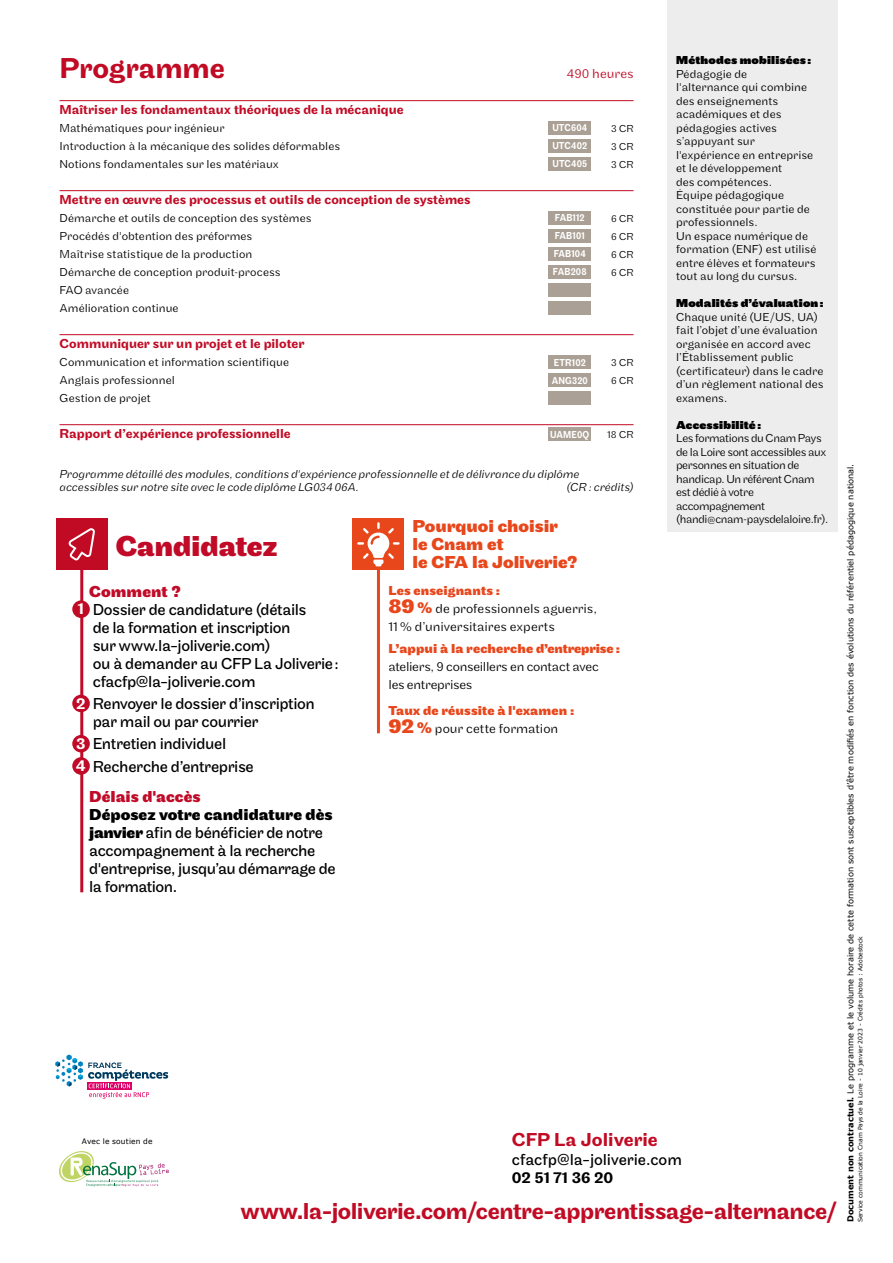
<style>
.page{position:relative;width:893px;height:1263px;background:#fff}
.page>*{position:absolute;margin:0;border:0;box-sizing:border-box;transform-origin:0 0}
.t1{font:700 30px "Maple";letter-spacing:-.01em;color:#c10a27}
.t2{font:500 30px "Maple";letter-spacing:-.005em;color:#c10b25}
.t3{font:500 24px "Maple";letter-spacing:-.02em;color:#c10b25}
.t4{font:500 19.5px "Maple";color:#c10b25}
.t5{font:700 18px/18px "Maple";color:#e8461b}
.t6{font:16.5px/18px "Maple";letter-spacing:-.025em;color:#000}
.t7{font:16.5px "Maple";color:#000}
.t8{font:700 16.5px "Maple";letter-spacing:.005em;color:#c10a27}
.t9{font:500 16.5px "Maple";color:#000}
.t10{font:500 13.5px "Maple";color:#c10b25}
.t11{font:300 13.5px/18px "Maple";letter-spacing:-.01em;color:#000}
.t12{font:700 13.5px/18px "Maple";letter-spacing:.005em;color:#e8461b}
.t13{font:300 13.5px "Maple";letter-spacing:.005em;color:#c10b25}
.t14{font:300 12px/13.5px "Maple";letter-spacing:.005em;color:#000}
.t15{font:300 12px/13.5px "Maple";letter-spacing:-.03em;color:#000}
.t16{font:italic 300 12px/13.5px "Maple";color:#000}
.t17{font:900 12px "Maple";letter-spacing:.015em;color:#000}
.t18{font:500 10.5px "Maple";letter-spacing:.015em;color:#fff;scale:.85 1}
.t19{font:300 10.5px "Maple";letter-spacing:.005em;color:#000}
.t20{font:8.25px "Verdana";color:#000}
.t21{font:7.5px "Verdana";letter-spacing:.02em;color:#000}
.t22{font:6px "Verdana";color:#000}
.s1{font-weight:500;color:#fff}
.s2{font-weight:700}
.s3{font-weight:700;color:#e8461b}
.s4{font-weight:700;font-size:21px;color:#e8461b}
.s5{font-weight:700;font-size:16.5px;color:#e8461b}
.s6{font-size:21px}
.s7{font-size:16.5px}
.s8{font-weight:300;color:#000}
</style>
<div class="page">
<hr style="left:60px;top:100px;width:574px;height:1px;background:#c10b25">
<hr style="left:60px;top:190px;width:574px;height:1px;background:#c10b25">
<hr style="left:60px;top:334px;width:574px;height:1px;background:#c10b25">
<hr style="left:60px;top:424px;width:574px;height:1px;background:#c10b25">
<div style="left:549px;top:121px;width:42px;height:13px;background:#aaa095"></div>
<div style="left:549px;top:139px;width:42px;height:13px;background:#aaa095"></div>
<div style="left:549px;top:157px;width:42px;height:13px;background:#aaa095"></div>
<div style="left:549px;top:211px;width:42px;height:13px;background:#aaa095"></div>
<div style="left:549px;top:229px;width:42px;height:13px;background:#aaa095"></div>
<div style="left:549px;top:247px;width:42px;height:13px;background:#aaa095"></div>
<div style="left:549px;top:265px;width:42px;height:13px;background:#aaa095"></div>
<div style="left:549px;top:283px;width:42px;height:13px;background:#aaa095"></div>
<div style="left:549px;top:301px;width:42px;height:13px;background:#aaa095"></div>
<div style="left:549px;top:355px;width:42px;height:13px;background:#aaa095"></div>
<div style="left:549px;top:373px;width:42px;height:13px;background:#aaa095"></div>
<div style="left:549px;top:391px;width:42px;height:13px;background:#aaa095"></div>
<div style="left:549px;top:427px;width:42px;height:13px;background:#aaa095"></div>
<svg style="left:59px;top:1151px;width:110px;height:35px"></svg>
<svg style="left:55px;top:1054px;width:113px;height:45px"></svg>
<div style="left:56px;top:519px;width:51px;height:51px;background:#c10b25"></div>
<svg style="left:69px;top:528px;width:26px;height:32px"></svg>
<hr style="left:80px;top:562px;width:3px;height:330px;background:#c10a27">
<hr style="left:377px;top:562px;width:3px;height:171px;background:#e8461b">
<div style="left:353px;top:519px;width:51px;height:51px;background:#e8461b"></div>
<svg style="left:357px;top:522px;width:43px;height:44px"></svg>
<div style="left:72px;top:600px;width:18px;height:18px;background:#c10b25;border-radius:50%"></div>
<div style="left:72px;top:695px;width:18px;height:17px;background:#c10a27;border-radius:50%"></div>
<div style="left:72px;top:735px;width:18px;height:17px;background:#c10a27;border-radius:50%"></div>
<div style="left:72px;top:757px;width:18px;height:18px;background:#c10a27;border-radius:50%"></div>
<div style="left:668px;top:0;width:170px;height:532px;background:#ededed"></div>
<h1 class="t2" style="left:60px;top:51px;width:167px">Programme</h1>
<p class="t13" style="left:567px;top:66px;width:68px">490 heures</p>
<p class="t10" style="left:60px;top:102px;width:346px">Maîtriser les fondamentaux théoriques de la mécanique</p>
<p class="t14" style="left:60px;top:121px;width:166px">Mathématiques pour ingénieur</p>
<p class="t18" style="left:552px;top:122px;width:43px">UTC604</p>
<p class="t19" style="left:611px;top:122px;width:24px">3 CR</p>
<p class="t14" style="left:60px;top:139px;width:282px">Introduction à la mécanique des solides déformables</p>
<p class="t18" style="left:552px;top:140px;width:43px">UTC402</p>
<p class="t19" style="left:611px;top:140px;width:24px">3 CR</p>
<p class="t14" style="left:60px;top:157px;width:221px">Notions fondamentales sur les matériaux</p>
<p class="t18" style="left:552px;top:158px;width:43px">UTC405</p>
<p class="t19" style="left:611px;top:158px;width:24px">3 CR</p>
<p class="t10" style="left:60px;top:192px;width:413px">Mettre en œuvre des processus et outils de conception de systèmes</p>
<p class="t14" style="left:60px;top:211px;width:253px">Démarche et outils de conception des systèmes</p>
<p class="t18" style="left:555px;top:212px;width:36px">FAB112</p>
<p class="t19" style="left:611px;top:212px;width:24px">6 CR</p>
<p class="t14" style="left:60px;top:229px;width:194px">Procédés d'obtention des préformes</p>
<p class="t18" style="left:555px;top:230px;width:37px">FAB101</p>
<p class="t19" style="left:611px;top:230px;width:24px">6 CR</p>
<p class="t14" style="left:60px;top:247px;width:194px">Maîtrise statistique de la production</p>
<p class="t18" style="left:554px;top:248px;width:39px">FAB104</p>
<p class="t19" style="left:611px;top:248px;width:24px">6 CR</p>
<p class="t14" style="left:60px;top:265px;width:223px">Démarche de conception produit-process</p>
<p class="t18" style="left:553px;top:266px;width:41px">FAB208</p>
<p class="t19" style="left:611px;top:266px;width:24px">6 CR</p>
<p class="t14" style="left:60px;top:281px;width:121px;line-height:18px">FAO avancée<br>Amélioration continue</p>
<p class="t10" style="left:60px;top:336px;width:246px">Communiquer sur un projet et le piloter</p>
<p class="t14" style="left:60px;top:355px;width:231px">Communication et information scientifique</p>
<p class="t18" style="left:554px;top:356px;width:39px">ETR102</p>
<p class="t19" style="left:611px;top:356px;width:24px">3 CR</p>
<p class="t14" style="left:60px;top:373px;width:117px">Anglais professionnel</p>
<p class="t18" style="left:552px;top:374px;width:44px">ANG320</p>
<p class="t19" style="left:611px;top:374px;width:24px">6 CR</p>
<p class="t14" style="left:60px;top:391px;width:93px">Gestion de projet</p>
<p class="t10" style="left:60px;top:426px;width:233px">Rapport d’expérience professionnelle</p>
<p class="t18" style="left:550px;top:428px;width:48px">UAME0Q</p>
<p class="t19" style="left:607px;top:428px;width:28px">18 CR</p>
<p class="t16" style="left:60px;top:467px;width:521px">Programme détaillé des modules, conditions d'expérience professionnelle et de délivrance du diplôme accessibles sur notre site avec le code diplôme LG034 06A.</p>
<p class="t16" style="left:567px;top:481px;width:69px">(CR : crédits)</p>
<h1 class="t1" style="left:116px;top:527px;width:163px">Candidatez</h1>
<h3 class="t8" style="left:89px;top:581px;width:93px">Comment ?</h3>
<h3 class="t6" style="left:78px;top:601px;width:230px"><span class="s1">1</span> Dossier de candidature (détails</h3>
<h3 class="t6" style="left:93px;top:619px;width:199px">de la formation et inscription</h3>
<h3 class="t6" style="left:93px;top:637px;width:179px">sur www.la-joliverie.com)</h3>
<h3 class="t6" style="left:93px;top:655px;width:248px">ou à demander au CFP La Joliverie:</h3>
<h3 class="t6" style="left:93px;top:673px;width:164px">cfacfp@la-joliverie.com</h3>
<h3 class="t6" style="left:93px;top:695px;width:224px;text-indent:-17px"><span class="s1">2</span> Renvoyer le dossier d’inscription par mail ou par courrier</h3>
<h3 class="t6" style="left:76px;top:733px;width:179px;line-height:22.2px"><span class="s1">3</span> Entretien individuel<br><span class="s1">4</span> Recherche d’entreprise</h3>
<h3 class="t8" style="left:89px;top:787px;width:113px">Délais d'accès</h3>
<h3 class="t6" style="left:89px;top:806px;width:248px"><span class="s2">Déposez votre candidature dès janvier</span> afin de bénéficier de notre accompagnement à la recherche d'entreprise, jusqu’au démarrage de la formation.</h3>
<h3 class="t5" style="left:412px;top:518px;width:166px">Pourquoi choisir le Cnam et<br>le CFA la Joliverie?</h3>
<p class="t11" style="left:388px;top:581px;width:210px"><span class="s3">Les enseignants :<br></span><span class="s4">89</span> <span class="s5">%</span> de professionnels aguerris,<br>11% d’universitaires experts</p>
<p class="t12" style="left:388px;top:640px;width:233px">L’appui à la recherche d’entreprise :</p>
<p class="t11" style="left:388px;top:657px;width:212px">ateliers, 9 conseillers en contact avec les entreprises</p>
<p class="t12" style="left:388px;top:702px;width:187px">Taux de réussite à l'examen :<br><span class="s6">92</span> <span class="s7">%</span> <span class="s8">pour cette formation</span></p>
<p class="t17" style="left:676px;top:53px;width:137px">Méthodes mobilisées:</p>
<p class="t14" style="left:676px;top:67px;width:142px">Pédagogie de<br>l'alternance qui combine des enseignements académiques et des pédagogies actives s’appuyant sur l'expérience en entreprise et le développement<br>des compétences.<br>Équipe pédagogique constituée pour partie de professionnels.<br>Un espace numérique de formation (ENF) est utilisé entre élèves et formateurs tout au long du cursus.</p>
<p class="t17" style="left:676px;top:296px;width:149px">Modalités d’évaluation:</p>
<p class="t14" style="left:676px;top:310px;width:149px">Chaque unité (UE/US, UA) fait l’objet d’une évaluation organisée en accord avec l’Établissement public (certificateur) dans le cadre d’un règlement national des examens.</p>
<p class="t17" style="left:676px;top:417px;width:86px">Accessibilité:</p>
<p class="t15" style="left:676px;top:432px;width:154px">Les formations du Cnam Pays de la Loire sont accessibles aux personnes en situation de handicap. Un référent Cnam est dédié à votre accompagnement (handi@cnam-paysdelaloire.fr).</p>
<p class="t21" style="left:82px;top:1136px;width:72px">Avec le soutien de</p>
<h3 class="t4" style="left:512px;top:1128px;width:148px">CFP La Joliverie</h3>
<h3 class="t7" style="left:512px;top:1150px;width:172px">cfacfp@la-joliverie.com</h3>
<h3 class="t9" style="left:512px;top:1168px;width:103px">02 51 71 36 20</h3>
<h2 class="t3" style="left:241px;top:1197px;width:598px">www.la-joliverie.com/centre-apprentissage-alternance/</h2>
<p class="t20" style="left:845px;top:1222px;width:760px;rotate:-90deg"><span class="s2">Document non contractuel.</span> Le programme et le volume horaire de cette formation sont susceptibles d’être modifiés en fonction des évolutions du référentiel pédagogique national.</p>
<p class="t22" style="left:856px;top:1222px;width:288px;rotate:-90deg">Service communication Cnam Pays de la Loire - 10 janvier 2023 - Crédits photos : Adobestock</p>
</div>
